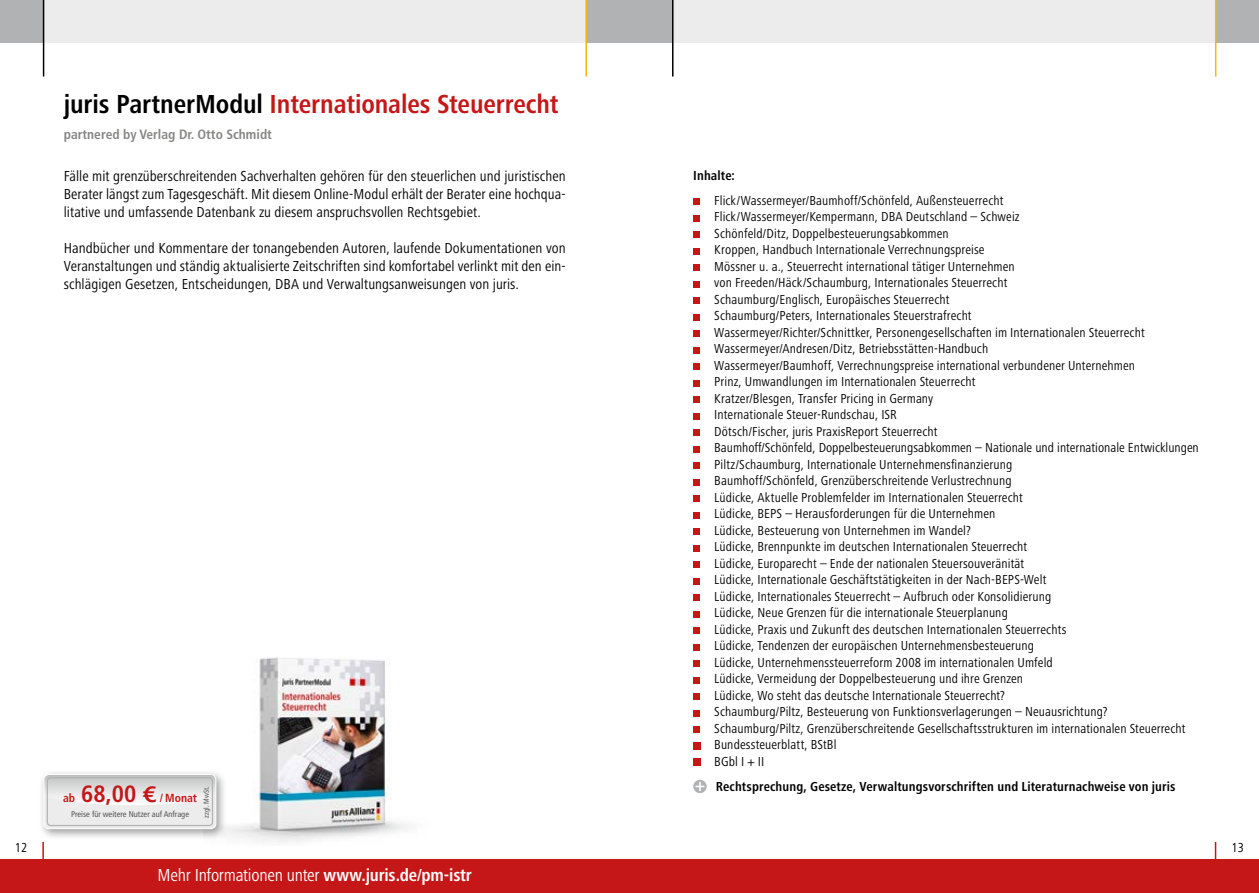
<style>
.page{position:relative;width:1259px;height:893px;background:#fff}
.page>*{position:absolute;margin:0;border:0;box-sizing:border-box;transform-origin:0 0}
.t1{font:700 condensed 27px "Frutiger Next Pro";letter-spacing:-.005em;color:#c51718}
.t2{font:condensed 18px "Frutiger Next Pro";letter-spacing:-.015em;color:#fff}
.t3{font:condensed 15px/18px "Frutiger Next Pro";letter-spacing:.005em;color:#000;text-align:justify}
.t4{font:condensed 13.5px/16.5px "Frutiger Next Pro";letter-spacing:.005em;color:#000}
.t5{font:700 condensed 13.5px "Frutiger Next Pro";letter-spacing:.01em;color:#000}
.t6{font:700 condensed 13.5px "Frutiger";color:#878786}
.t7{font:condensed 13.5px "Frutiger Next LTW1 G";color:#000}
.t8{font:700 condensed 11.7px "Frutiger";color:#c51718}
.t9{font:condensed 8.4px "Frutiger";color:#565656}
.t10{font:condensed 7.2px "Frutiger";color:#565656}
.s1{color:#000}
.s2{font-size:23.55px}
.s3{font-family:"Euro Sans ITCTT Bold";font-weight:400;font-stretch:normal;font-size:23.55px}
.s4{font-weight:700}
</style>
<div class="page">
<div style="left:43px;top:0;width:544px;height:43px;background:#ececed"></div>
<div style="left:672px;top:0;width:544px;height:43px;background:#ececed"></div>
<div style="left:0;top:0;width:43px;height:43px;background:#b1b2b3"></div>
<div style="left:587px;top:0;width:85px;height:43px;background:#b1b2b3"></div>
<div style="left:1216px;top:0;width:43px;height:43px;background:#b1b2b3"></div>
<hr style="left:1215px;top:0;width:1px;height:77px;background:#fbb800">
<hr style="left:43px;top:0;width:1px;height:77px;background:#000">
<hr style="left:672px;top:0;width:1px;height:77px;background:#000">
<hr style="left:585px;top:0;width:2px;height:76px;background:#fbb800">
<hr style="left:42px;top:842px;width:2px;height:51px;background:#c51718">
<hr style="left:1214px;top:842px;width:2px;height:51px;background:#c51718">
<div style="left:629px;top:859px;width:630px;height:34px;background:#c51718"></div>
<div style="left:0;top:859px;width:629px;height:34px;background:#c51718"></div>
<img style="left:227px;top:657px;width:182px;height:185px">
<div style="left:38px;top:769px;width:189px;height:71px;background:#000;opacity:.39"></div>
<div style="left:44px;top:774px;width:172px;height:55px;background:#ececed;border-radius:5px"></div>
<svg style="left:44px;top:774px;width:172px;height:31px"></svg>
<div style="left:44px;top:774px;width:172px;height:55px;border:1px solid #fff;border-radius:5px"></div>
<div style="left:47px;top:777px;width:166px;height:49px;border:1px solid #b1b2b3;border-radius:3px"></div>
<div style="left:693px;top:198px;width:6px;height:7px;background:#c51718"></div>
<svg style="left:693px;top:215px;width:6px;height:6px"></svg>
<div style="left:693px;top:231px;width:6px;height:7px;background:#c51718"></div>
<svg style="left:693px;top:248px;width:6px;height:6px"></svg>
<div style="left:693px;top:264px;width:6px;height:7px;background:#c51718"></div>
<svg style="left:693px;top:281px;width:6px;height:6px"></svg>
<div style="left:693px;top:297px;width:6px;height:7px;background:#c51718"></div>
<svg style="left:693px;top:314px;width:6px;height:6px"></svg>
<div style="left:693px;top:330px;width:6px;height:7px;background:#c51718"></div>
<svg style="left:693px;top:347px;width:6px;height:6px"></svg>
<div style="left:693px;top:363px;width:6px;height:7px;background:#c51718"></div>
<svg style="left:693px;top:380px;width:6px;height:6px"></svg>
<div style="left:693px;top:396px;width:6px;height:7px;background:#c51718"></div>
<svg style="left:693px;top:413px;width:6px;height:6px"></svg>
<div style="left:693px;top:429px;width:6px;height:7px;background:#c51718"></div>
<svg style="left:693px;top:446px;width:6px;height:6px"></svg>
<div style="left:693px;top:462px;width:6px;height:7px;background:#c51718"></div>
<svg style="left:693px;top:479px;width:6px;height:6px"></svg>
<div style="left:693px;top:495px;width:6px;height:7px;background:#c51718"></div>
<svg style="left:693px;top:512px;width:6px;height:6px"></svg>
<div style="left:693px;top:528px;width:6px;height:7px;background:#c51718"></div>
<svg style="left:693px;top:545px;width:6px;height:6px"></svg>
<div style="left:693px;top:561px;width:6px;height:7px;background:#c51718"></div>
<svg style="left:693px;top:578px;width:6px;height:6px"></svg>
<div style="left:693px;top:594px;width:6px;height:7px;background:#c51718"></div>
<svg style="left:693px;top:611px;width:6px;height:6px"></svg>
<div style="left:693px;top:627px;width:6px;height:7px;background:#c51718"></div>
<svg style="left:693px;top:644px;width:6px;height:6px"></svg>
<div style="left:693px;top:660px;width:6px;height:7px;background:#c51718"></div>
<svg style="left:693px;top:677px;width:6px;height:6px"></svg>
<div style="left:693px;top:693px;width:6px;height:7px;background:#c51718"></div>
<svg style="left:693px;top:710px;width:6px;height:6px"></svg>
<div style="left:693px;top:726px;width:6px;height:7px;background:#c51718"></div>
<div style="left:693px;top:742px;width:7px;height:7px;background:#c51718"></div>
<div style="left:693px;top:759px;width:7px;height:7px;background:#c51718"></div>
<svg style="left:693px;top:780px;width:13px;height:13px"></svg>
<svg style="left:695px;top:782px;width:9px;height:9px"></svg>
<h1 class="t1" style="left:64px;top:89px;width:496px"><span class="s1">juris PartnerModul</span> Internationales Steuerrecht</h1>
<p class="t6" style="left:64px;top:126px;width:210px">partnered by Verlag Dr. Otto Schmidt</p>
<p class="t3" style="left:64px;top:167px;width:503px">Fälle mit grenzüberschreitenden Sachverhalten gehören für den steuerlichen und juristischen Berater längst zum Tagesgeschäft. Mit diesem Online-Modul erhält der Berater eine hochqua&shy;litative und umfassende Datenbank zu diesem anspruchsvollen Rechtsgebiet.</p>
<p class="t3" style="left:64px;top:239px;width:503px">Handbücher und Kommentare der tonangebenden Autoren, laufende Dokumentationen von Veranstaltungen und ständig aktualisierte Zeitschriften sind komfortabel verlinkt mit den ein&shy;schlägigen Gesetzen, Entscheidungen, DBA und Verwaltungsanweisungen von juris.</p>
<p class="t8" style="left:63px;top:791px;width:135px">ab <span class="s2">68,00</span> <span class="s3">E</span> / Monat</p>
<p class="t9" style="left:71px;top:809px;width:120px">Preise für weitere Nutzer auf Anfrage</p>
<p class="t10" style="left:202px;top:818px;width:33px;rotate:-90deg">zzgl. MwSt.</p>
<p class="t5" style="left:693px;top:168px;width:43px">Inhalte:</p>
<p class="t4" style="left:714px;top:192px;width:486px">Flick/Wassermeyer/Baumhoff/Schönfeld, Außensteuerrecht<br>Flick/Wassermeyer/Kempermann, DBA Deutschland – Schweiz<br>Schönfeld/Ditz, Doppelbesteuerungsabkommen<br>Kroppen, Handbuch Internationale Verrechnungspreise<br>Mössner u. a., Steuerrecht international tätiger Unternehmen<br>von Freeden/Häck/Schaumburg, Internationales Steuerrecht<br>Schaumburg/Englisch, Europäisches Steuerrecht<br>Schaumburg/Peters, Internationales Steuerstrafrecht<br>Wassermeyer/Richter/Schnittker, Personengesellschaften im Internationalen Steuerrecht Wassermeyer/Andresen/Ditz, Betriebsstätten-Handbuch<br>Wassermeyer/Baumhoff, Verrechnungspreise international verbundener Unternehmen<br>Prinz, Umwandlungen im Internationalen Steuerrecht<br>Kratzer/Blesgen, Transfer Pricing in Germany<br>Internationale Steuer-Rundschau, ISR<br>Dötsch/Fischer, juris PraxisReport Steuerrecht<br>Baumhoff/Schönfeld, Doppelbesteuerungsabkommen – Nationale und internationale Entwicklungen Piltz/Schaumburg, Internationale Unternehmensfinanzierung<br>Baumhoff/Schönfeld, Grenzüberschreitende Verlustrechnung<br>Lüdicke, Aktuelle Problemfelder im Internationalen Steuerrecht<br>Lüdicke, BEPS – Herausforderungen für die Unternehmen<br>Lüdicke, Besteuerung von Unternehmen im Wandel?<br>Lüdicke, Brennpunkte im deutschen Internationalen Steuerrecht<br>Lüdicke, Europarecht – Ende der nationalen Steuersouveränität<br>Lüdicke, Internationale Geschäftstätigkeiten in der Nach-BEPS-Welt<br>Lüdicke, Internationales Steuerrecht – Aufbruch oder Konsolidierung<br>Lüdicke, Neue Grenzen für die internationale Steuerplanung<br>Lüdicke, Praxis und Zukunft des deutschen Internationalen Steuerrechts<br>Lüdicke, Tendenzen der europäischen Unternehmensbesteuerung<br>Lüdicke, Unternehmenssteuerreform 2008 im internationalen Umfeld<br>Lüdicke, Vermeidung der Doppelbesteuerung und ihre Grenzen<br>Lüdicke, Wo steht das deutsche Internationale Steuerrecht?<br>Schaumburg/Piltz, Besteuerung von Funktionsverlagerungen – Neuausrichtung?<br>Schaumburg/Piltz, Grenzüberschreitende Gesellschaftsstrukturen im internationalen Steuerrecht Bundessteuerblatt, BStBl<br>BGbl I + II</p>
<p class="t5" style="left:716px;top:779px;width:461px">Rechtsprechung, Gesetze, Verwaltungsvorschriften und Literaturnachweise von juris</p>
<p class="t4" style="left:15px;top:839px;width:14px">12</p>
<p class="t7" style="left:1231px;top:839px;width:14px">13</p>
<h2 class="t2" style="left:158px;top:865px;width:316px">Mehr Informationen unter <span class="s4">www.juris.de/pm-istr</span></h2>
</div>
